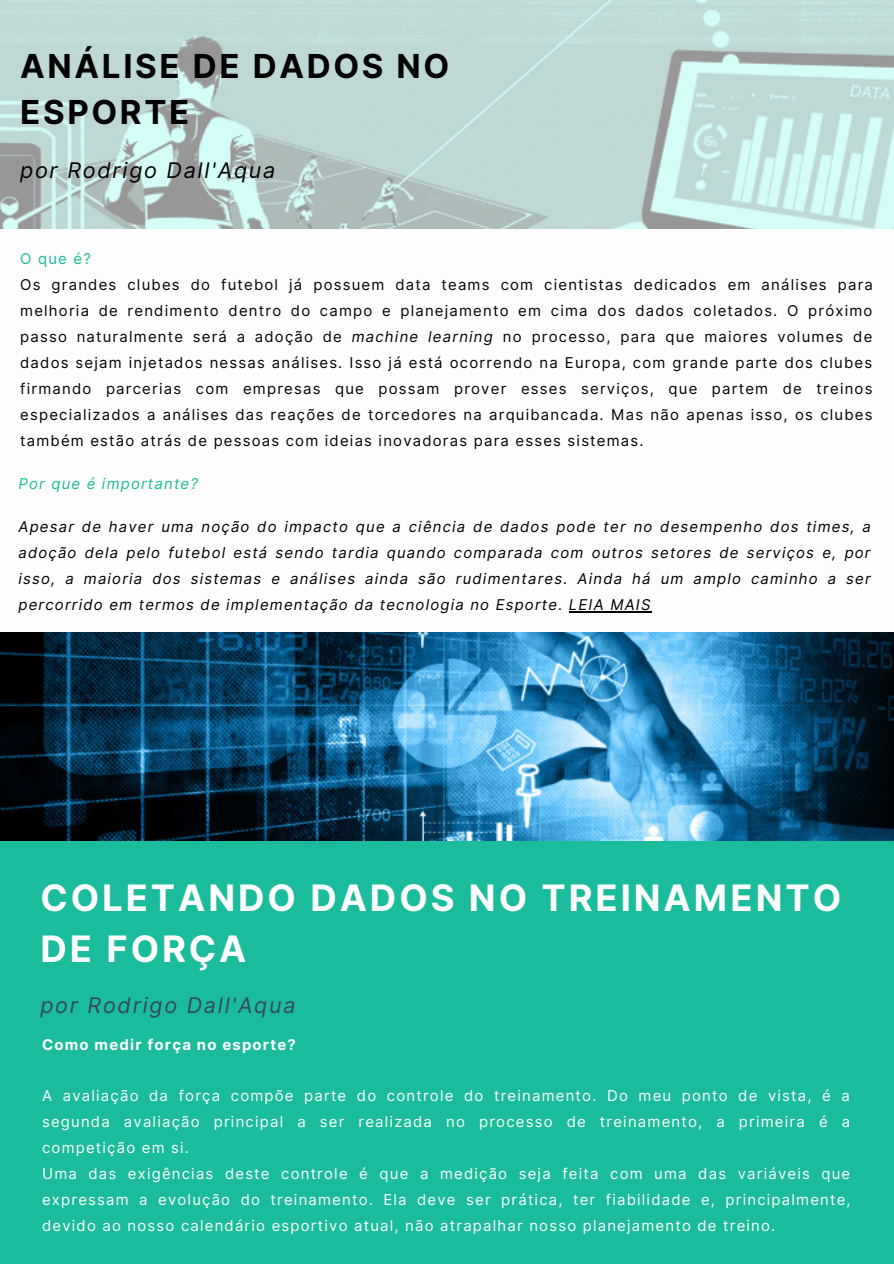
<style>
.page{position:relative;width:894px;height:1264px;background:#fff}
.page>*{position:absolute;margin:0;border:0;box-sizing:border-box;transform-origin:0 0}
.t1{font:700 36.45px/50.7px "Inter";letter-spacing:.08em;color:#fdfdfd}
.t2{font:700 33px/46.2px "Inter";letter-spacing:.08em;color:#030303}
.t3{font:italic 21.45px "Inter";letter-spacing:.08em;color:#34495e}
.t4{font:italic 21.45px "Inter";letter-spacing:.08em;color:#030303}
.t5{font:14.85px/26px "Inter";letter-spacing:.08em;color:#030303;text-align:justify}
.t6{font:14.85px/26px "Inter";letter-spacing:.08em;color:#fdfdfd;text-align:justify}
.t7{font:italic 14.85px/26px "Inter";letter-spacing:.08em;color:#000;text-align:justify}
.t8{font:700 14.85px "Inter";letter-spacing:.08em;color:#fdfdfd}
.t9{font:italic 14.85px "Inter";letter-spacing:.08em;color:#1bbc9b}
.t10{font:14.85px "Inter";color:#1bbc9b}
.s1{font-style:italic}
</style>
<div class="page">
<div style="left:0;top:813px;width:893px;height:450px;background:#1bbc9b"></div>
<img style="left:0;top:0;width:893px;height:229px">
<hr style="left:569px;top:611px;width:82px;height:1px;background:#000">
<img style="left:0;top:632px;width:893px;height:208px">
<p class="t2" style="left:20px;top:43px;width:430px">ANÁLISE DE DADOS NO<br>ESPORTE</p>
<p class="t4" style="left:20px;top:157px;width:256px">por Rodrigo Dall'Aqua</p>
<p class="t10" style="left:20px;top:250px;width:72px">O que é?</p>
<p class="t5" style="left:20px;top:272px;width:854px">Os grandes clubes do futebol já possuem data teams com cientistas dedicados em análises para melhoria de rendimento dentro do campo e planejamento em cima dos dados coletados. O próximo passo naturalmente será a adoção de <span class="s1">machine learning</span> no processo, para que maiores volumes de dados sejam injetados nessas análises. Isso já está ocorrendo na Europa, com grande parte dos clubes firmando parcerias com empresas que possam prover esses serviços, que partem de treinos especializados a análises das reações de torcedores na arquibancada. Mas não apenas isso, os clubes também estão atrás de pessoas com ideias inovadoras para esses sistemas.</p>
<p class="t9" style="left:18px;top:475px;width:181px">Por que é importante?</p>
<p class="t7" style="left:18px;top:513px;width:853px">Apesar de haver uma noção do impacto que a ciência de dados pode ter no desempenho dos times, a adoção dela pelo futebol está sendo tardia quando comparada com outros setores de serviços e, por isso, a maioria dos sistemas e análises ainda são rudimentares. Ainda há um amplo caminho a ser percorrido em termos de implementação da tecnologia no Esporte. LEIA MAIS</p>
<p class="t1" style="left:40px;top:872px;width:802px">COLETANDO DADOS NO TREINAMENTO<br>DE FORÇA</p>
<p class="t3" style="left:40px;top:992px;width:256px">por Rodrigo Dall'Aqua</p>
<p class="t8" style="left:42px;top:1035px;width:255px">Como medir força no esporte?</p>
<p class="t6" style="left:42px;top:1083px;width:809px">A avaliação da força compõe parte do controle do treinamento. Do meu ponto de vista, é a segunda avaliação principal a ser realizada no processo de treinamento, a primeira é a competição em si.</p>
<p class="t6" style="left:42px;top:1160px;width:810px">Uma das exigências deste controle é que a medição seja feita com uma das variáveis que expressam a evolução do treinamento. Ela deve ser prática, ter fiabilidade e, principalmente, devido ao nosso calendário esportivo atual, não atrapalhar nosso planejamento de treino.</p>
</div>
